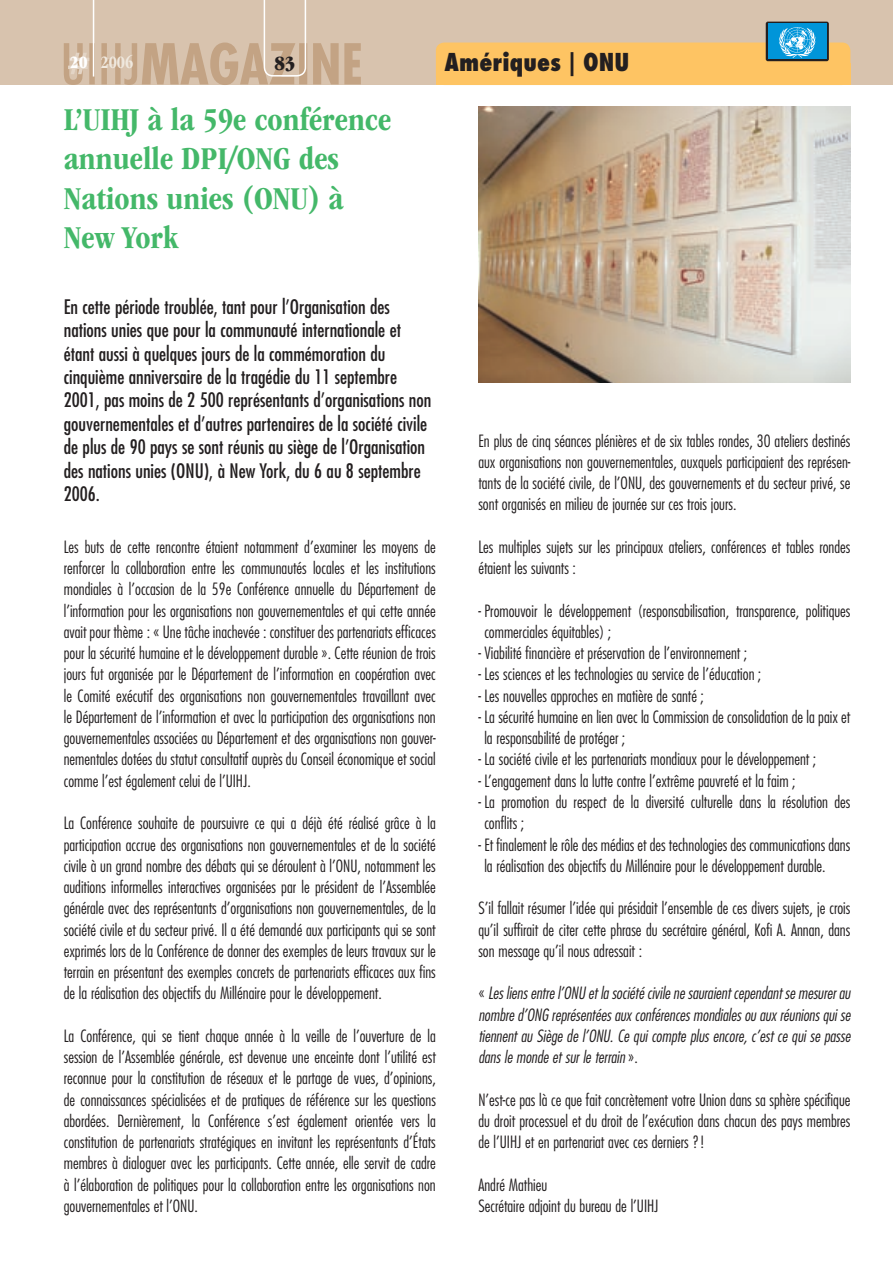
<style>
.page{position:relative;width:893px;height:1263px;background:#fff}
.page>*{position:absolute;margin:0;border:0;box-sizing:border-box;transform-origin:0 0}
._01-titre{font:700 condensed 33px/39.6px "ITC Garamond Std";color:#44b869}
.t1{font:800 condensed 24px "Futura Std";color:#231f20}
.t2{font:21px "ITC Garamond Std Ult Cond";color:#231f20}
._02-chapeau{font:condensed 19.5px/23.4px "Futura Std";color:#231f20}
.t3{font:700 condensed 18px "ITC Garamond Std";color:#f0e9df}
.t4{font:18px "ITC Garamond Std Ult Cond";color:#fff}
._04-texte_français{font:300 condensed 16.5px/21.3px "Futura Std";color:#231f20;text-align:justify}
._04-texte_français-2{font:italic 300 condensed 16.5px/21.3px "Futura Std";color:#231f20;text-align:justify}
.s1{font-style:normal}
</style>
<div class="page">
<div style="left:0;top:0;width:893px;height:85px;background:#d8c3ae"></div>
<svg style="left:64px;top:0;width:297px;height:85px"></svg>
<svg style="left:766px;top:22px;width:63px;height:39px"></svg>
<div style="left:768px;top:24px;width:59px;height:35px;background:#0095d9"></div>
<svg style="left:436px;top:27px;width:414px;height:58px"></svg>
<img style="left:478px;top:106px;width:372px;height:277px">
<p class="t4" style="left:70px;top:52px;width:19px">20</p>
<p class="t3" style="left:100px;top:52px;width:34px">2006</p>
<p class="t2" style="left:274px;top:51px;width:22px">83</p>
<p class="t1" style="left:445px;top:47px;width:186px">Amériques | ONU</p>
<p class="_01-titre" style="left:64px;top:99px;width:329px">L’UIHJ à la 59e conférence annuelle DPI/ONG des<br>Nations unies (ONU) à<br>New York</p>
<p class="_02-chapeau" style="left:64px;top:295px;width:369px">En cette période troublée, tant pour l’Organisation des nations unies que pour la communauté internationale et étant aussi à quelques jours de la commémoration du cinquième anniversaire de la tragédie du 11 septembre 2001, pas moins de 2 500 représentants d’organisations non gouvernementales et d’autres partenaires de la société civile de plus de 90 pays se sont réunis au siège de l’Organisation des nations unies (ONU), à New York, du 6 au 8 septembre 2006.</p>
<p class="_04-texte_français" style="left:64px;top:536px;width:374px">Les buts de cette rencontre étaient notamment d’examiner les moyens de renforcer la collaboration entre les communautés locales et les institutions mondiales à l’occasion de la 59e Conférence annuelle du Département de l’information pour les organisations non gouvernementales et qui cette année avait pour thème : « Une tâche inachevée : constituer des partenariats efficaces pour la sécurité humaine et le développement durable ». Cette réunion de trois jours fut organisée par le Département de l’information en coopération avec le Comité exécutif des organisations non gouvernementales travaillant avec le Département de l’information et avec la participation des organisations non gouvernementales associées au Département et des organisations non gouver&shy;nementales dotées du statut consultatif auprès du Conseil économique et social comme l’est également celui de l’UIHJ.</p>
<p class="_04-texte_français" style="left:64px;top:812px;width:374px">La Conférence souhaite de poursuivre ce qui a déjà été réalisé grâce à la participation accrue des organisations non gouvernementales et de la société civile à un grand nombre des débats qui se déroulent à l’ONU, notamment les auditions informelles interactives organisées par le président de l’Assemblée générale avec des représentants d’organisations non gouvernementales, de la société civile et du secteur privé. Il a été demandé aux participants qui se sont exprimés lors de la Conférence de donner des exemples de leurs travaux sur le terrain en présentant des exemples concrets de partenariats efficaces aux fins de la réalisation des objectifs du Millénaire pour le développement.</p>
<p class="_04-texte_français" style="left:64px;top:1025px;width:374px">La Conférence, qui se tient chaque année à la veille de l’ouverture de la session de l’Assemblée générale, est devenue une enceinte dont l’utilité est reconnue pour la constitution de réseaux et le partage de vues, d’opinions, de connaissances spécialisées et de pratiques de référence sur les questions abordées. Dernièrement, la Conférence s’est également orientée vers la constitution de partenariats stratégiques en invitant les représentants d’États membres à dialoguer avec les participants. Cette année, elle servit de cadre à l’élaboration de politiques pour la collaboration entre les organisations non gouvernementales et l’ONU.</p>
<p class="_04-texte_français" style="left:478px;top:430px;width:374px">En plus de cinq séances plénières et de six tables rondes, 30 ateliers destinés aux organisations non gouvernementales, auxquels participaient des représen&shy;tants de la société civile, de l’ONU, des gouvernements et du secteur privé, se sont organisés en milieu de journée sur ces trois jours.</p>
<p class="_04-texte_français" style="left:478px;top:536px;width:374px">Les multiples sujets sur les principaux ateliers, conférences et tables rondes étaient les suivants :</p>
<p class="_04-texte_français" style="left:484px;top:600px;width:368px;text-indent:-6px">- Promouvoir le développement (responsabilisation, transparence, politiques commerciales équitables) ;</p>
<p class="_04-texte_français" style="left:478px;top:642px;width:270px">- Viabilité financière et préservation de l’environnement ;</p>
<p class="_04-texte_français" style="left:478px;top:664px;width:284px">- Les sciences et les technologies au service de l’éducation ;</p>
<p class="_04-texte_français" style="left:478px;top:685px;width:227px">- Les nouvelles approches en matière de santé ;</p>
<p class="_04-texte_français" style="left:484px;top:706px;width:367px;text-indent:-6px">- La sécurité humaine en lien avec la Commission de consolidation de la paix et la responsabilité de protéger ;</p>
<p class="_04-texte_français" style="left:478px;top:749px;width:339px">- La société civile et les partenariats mondiaux pour le développement ;</p>
<p class="_04-texte_français" style="left:478px;top:770px;width:319px">- L’engagement dans la lutte contre l’extrême pauvreté et la faim ;</p>
<p class="_04-texte_français" style="left:484px;top:791px;width:368px;text-indent:-6px">- La promotion du respect de la diversité culturelle dans la résolution des conflits ;</p>
<p class="_04-texte_français" style="left:484px;top:834px;width:367px;text-indent:-6px">- Et finalement le rôle des médias et des technologies des communications dans la réalisation des objectifs du Millénaire pour le développement durable.</p>
<p class="_04-texte_français" style="left:478px;top:897px;width:374px">S’il fallait résumer l’idée qui présidait l’ensemble de ces divers sujets, je crois qu’il suffirait de citer cette phrase du secrétaire général, Kofi A. Annan, dans son message qu’il nous adressait :</p>
<p class="_04-texte_français-2" style="left:478px;top:983px;width:374px"><span class="s1">«</span> Les liens entre l’ONU et la société civile ne sauraient cependant se mesurer au nombre d’ONG représentées aux conférences mondiales ou aux réunions qui se tiennent au Siège de l’ONU. Ce qui compte plus encore, c’est ce qui se passe dans le monde et sur le terrain <span class="s1">».</span></p>
<p class="_04-texte_français" style="left:478px;top:1089px;width:374px">N’est-ce pas là ce que fait concrètement votre Union dans sa sphère spécifique du droit processuel et du droit de l’exécution dans chacun des pays membres de l’UIHJ et en partenariat avec ces derniers ?!</p>
<p class="_04-texte_français" style="left:478px;top:1174px;width:70px">André Mathieu</p>
<p class="_04-texte_français" style="left:478px;top:1195px;width:182px">Secrétaire adjoint du bureau de l’UIHJ</p>
</div>
